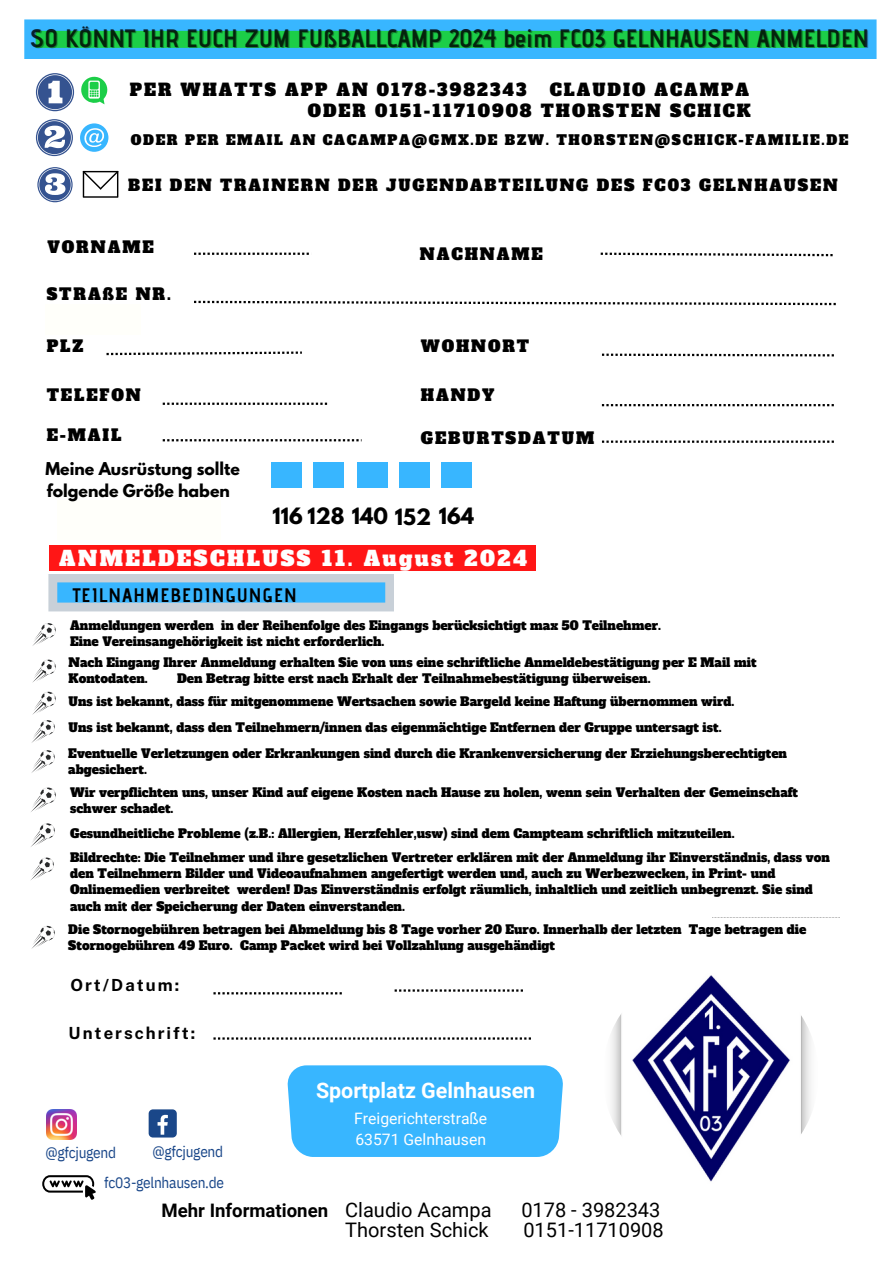
<style>
.page{position:relative;width:894px;height:1264px;background:#fff}
.page>*{position:absolute;margin:0;border:0;box-sizing:border-box;transform-origin:0 0}
.t1{font:700 25.2px "Advent Pro";color:#000}
.t2{font:700 21.45px "Roboto";color:#fff}
.t3{font:20.4px "Alfa Slab One";letter-spacing:.12em;color:#fefefe}
.t4{font:19.95px "Roboto";color:#000}
.t5{font:700 19.95px "League Spartan";color:#000}
.t6{font:700 19.5px "Advent Pro";letter-spacing:.05em;color:#000}
.t7{font:700 18.6px "Roboto";color:#000}
.t8{font:16.8px "Alfa Slab One";letter-spacing:.12em;color:#000}
.t9{font:700 16.65px "Public Sans";letter-spacing:.12em;color:#000}
.t10{font:15.9px "Alfa Slab One";letter-spacing:.12em;color:#000}
.t11{font:700 15.75px "League Spartan";color:#000}
.t12{font:15.75px/21.5px "Roboto";color:#fff}
.t13{font:15.75px "Alfa Slab One";letter-spacing:.12em;color:#000}
.t14{font:15.6px "Alfa Slab One";letter-spacing:.12em;color:#000}
.t15{font:15.3px "IBM Plex Sans Cond";letter-spacing:-.02em;color:#1a4789}
.t16{font:13.5px "Alfa Slab One";letter-spacing:.12em;color:#000}
.t17{font:12.15px/16.2px "Alfa Slab One";color:#000}
</style>
<div class="page">
<svg style="left:713px;top:917px;width:117px;height:1px"></svg>
<div style="left:49px;top:545px;width:486px;height:26px;background:#ff1616"></div>
<svg style="left:48px;top:574px;width:346px;height:37px"></svg>
<svg style="left:24px;top:19px;width:852px;height:40px"></svg>
<div style="left:57px;top:500px;width:163px;height:39px;background:#fffff9"></div>
<svg style="left:80px;top:123px;width:28px;height:29px"></svg>
<svg style="left:31px;top:750px;width:24px;height:23px"></svg>
<svg style="left:31px;top:787px;width:25px;height:25px"></svg>
<svg style="left:31px;top:823px;width:24px;height:24px"></svg>
<div style="left:45px;top:304px;width:96px;height:31px;background:#fffff9"></div>
<div style="left:271px;top:462px;width:31px;height:26px;background:#38b6ff"></div>
<div style="left:312px;top:462px;width:31px;height:26px;background:#38b6ff"></div>
<div style="left:357px;top:462px;width:31px;height:26px;background:#38b6ff"></div>
<div style="left:399px;top:462px;width:31px;height:26px;background:#38b6ff"></div>
<div style="left:441px;top:462px;width:31px;height:26px;background:#38b6ff"></div>
<svg style="left:36px;top:73px;width:72px;height:38px"></svg>
<svg style="left:36px;top:119px;width:37px;height:37px"></svg>
<svg style="left:37px;top:167px;width:35px;height:35px"></svg>
<svg style="left:32px;top:623px;width:24px;height:23px"></svg>
<svg style="left:33px;top:659px;width:23px;height:23px"></svg>
<svg style="left:31px;top:691px;width:25px;height:52px"></svg>
<svg style="left:31px;top:857px;width:23px;height:23px"></svg>
<svg style="left:31px;top:925px;width:24px;height:24px"></svg>
<svg style="left:213px;top:992px;width:129px;height:2px"></svg>
<svg style="left:213px;top:1037px;width:318px;height:2px"></svg>
<svg style="left:394px;top:989px;width:129px;height:2px"></svg>
<svg style="left:194px;top:252px;width:115px;height:3px"></svg>
<svg style="left:194px;top:301px;width:641px;height:4px"></svg>
<svg style="left:106px;top:351px;width:196px;height:4px"></svg>
<svg style="left:602px;top:440px;width:231px;height:3px"></svg>
<svg style="left:163px;top:402px;width:164px;height:3px"></svg>
<svg style="left:600px;top:252px;width:232px;height:4px"></svg>
<svg style="left:602px;top:353px;width:231px;height:3px"></svg>
<svg style="left:601px;top:404px;width:232px;height:2px"></svg>
<svg style="left:163px;top:439px;width:199px;height:2px"></svg>
<div style="left:287px;top:1065px;width:275px;height:91px;background:#38b6ff"></div>
<img style="left:46px;top:1109px;width:31px;height:30px">
<div style="left:149px;top:1109px;width:28px;height:28px;background:#1a4789;border-radius:4px"></div>
<svg style="left:157px;top:1114px;width:11px;height:20px"></svg>
<svg style="left:83px;top:171px;width:35px;height:27px"></svg>
<svg style="left:611px;top:975px;width:200px;height:207px"></svg>
<svg style="left:42px;top:1175px;width:54px;height:24px"></svg>
<h1 class="t1" style="left:30px;top:23px;width:840px">SO KÖNNT IHR EUCH ZUM FUßBALLCAMP 2024 beim FC03 GELNHAUSEN ANMELDEN</h1>
<p class="t8" style="left:130px;top:78px;width:398px">PER WHATTS APP AN 0178-3982343</p>
<p class="t8" style="left:549px;top:78px;width:200px">CLAUDIO ACAMPA</p>
<p class="t16" style="left:131px;top:131px;width:719px">ODER PER EMAIL AN CACAMPA@GMX.DE BZW. THORSTEN@SCHICK-FAMILIE.DE</p>
<p class="t8" style="left:308px;top:100px;width:444px">ODER 0151-11710908 THORSTEN SCHICK</p>
<p class="t14" style="left:128px;top:175px;width:710px">BEI DEN TRAINERN DER JUGENDABTEILUNG DES FC03 GELNHAUSEN</p>
<h1 class="t10" style="left:47px;top:237px;width:108px">VORNAME</h1>
<h3 class="t10" style="left:47px;top:283px;width:126px">STRAßE NR.</h3>
<p class="t10" style="left:419px;top:244px;width:124px">NACHNAME</p>
<p class="t10" style="left:47px;top:335px;width:38px">PLZ</p>
<p class="t13" style="left:420px;top:336px;width:110px">WOHNORT</p>
<h5 class="t10" style="left:47px;top:384px;width:96px">TELEFON</h5>
<h5 class="t10" style="left:420px;top:384px;width:75px">HANDY</h5>
<p class="t10" style="left:47px;top:425px;width:76px">E-MAIL</p>
<p class="t10" style="left:420px;top:427px;width:175px">GEBURTSDATUM</p>
<h3 class="t11" style="left:45px;top:460px;width:196px">Meine Ausrüstung sollte</h3>
<h3 class="t11" style="left:47px;top:482px;width:184px">folgende Größe haben</h3>
<h4 class="t5" style="left:272px;top:506px;width:203px">116 128 140 152 164</h4>
<p class="t3" style="left:59px;top:545px;width:469px">ANMELDESCHLUSS 11. August 2024</p>
<p class="t6" style="left:73px;top:583px;width:225px">TEILNAHMEBEDINGUNGEN</p>
<p class="t17" style="left:70px;top:617px;width:592px">Anmeldungen werden in der Reihenfolge des Eingangs berücksichtigt max 50 Teilnehmer.<br>Eine Vereinsangehörigkeit ist nicht erforderlich.</p>
<p class="t17" style="left:68px;top:654px;width:689px">Nach Eingang Ihrer Anmeldung erhalten Sie von uns eine schriftliche Anmeldebestätigung per E Mail mit<br>Kontodaten.</p>
<p class="t17" style="left:177px;top:671px;width:475px">Den Betrag bitte erst nach Erhalt der Teilnahmebestätigung überweisen.</p>
<p class="t17" style="left:68px;top:693px;width:667px">Uns ist bekannt, dass für mitgenommene Wertsachen sowie Bargeld keine Haftung übernommen wird.</p>
<p class="t17" style="left:68px;top:719px;width:654px">Uns ist bekannt, dass den Teilnehmern/innen das eigenmächtige Entfernen der Gruppe untersagt ist.</p>
<h3 class="t17" style="left:68px;top:745px;width:720px">Eventuelle Verletzungen oder Erkrankungen sind durch die Krankenversicherung der Erziehungsberechtigten abgesichert.</h3>
<p class="t17" style="left:70px;top:784px;width:729px">Wir verpflichten uns, unser Kind auf eigene Kosten nach Hause zu holen, wenn sein Verhalten der Gemeinschaft schwer schadet.</p>
<h3 class="t17" style="left:70px;top:825px;width:665px">Gesundheitliche Probleme (z.B.: Allergien, Herzfehler,usw) sind dem Campteam schriftlich mitzuteilen.</h3>
<p class="t17" style="left:70px;top:849px;width:761px">Bildrechte: Die Teilnehmer und ihre gesetzlichen Vertreter erklären mit der Anmeldung ihr Einverständnis, dass von den Teilnehmern Bilder und Videoaufnahmen angefertigt werden und, auch zu Werbezwecken, in Print- und Onlinemedien verbreitet werden! Das Einverständnis erfolgt räumlich, inhaltlich und zeitlich unbegrenzt. Sie sind auch mit der Speicherung der Daten einverstanden.</p>
<p class="t17" style="left:68px;top:921px;width:739px">Die Stornogebühren betragen bei Abmeldung bis 8 Tage vorher 20 Euro. Innerhalb der letzten Tage betragen die<br>Stornogebühren 49 Euro. Camp Packet wird bei Vollzahlung ausgehändigt</p>
<p class="t9" style="left:70px;top:975px;width:110px">Ort/Datum:</p>
<p class="t9" style="left:69px;top:1023px;width:128px">Unterschrift:</p>
<p class="t15" style="left:45px;top:1142px;width:72px">@gfcjugend</p>
<p class="t15" style="left:152px;top:1141px;width:72px">@gfcjugend</p>
<p class="t15" style="left:104px;top:1172px;width:121px">fc03-gelnhausen.de</p>
<p class="t2" style="left:316px;top:1078px;width:221px">Sportplatz Gelnhausen</p>
<p class="t12" style="left:354px;top:1107px;width:134px">Freigerichterstraße<br>63571 Gelnhausen</p>
<p class="t7" style="left:161px;top:1199px;width:168px">Mehr Informationen</p>
<p class="t4" style="left:345px;top:1198px;width:148px">Claudio Acampa</p>
<p class="t4" style="left:521px;top:1198px;width:140px">0178 - 3982343</p>
<p class="t4" style="left:345px;top:1218px;width:145px">Thorsten Schick</p>
<p class="t4" style="left:523px;top:1218px;width:142px">0151-11710908</p>
</div>
